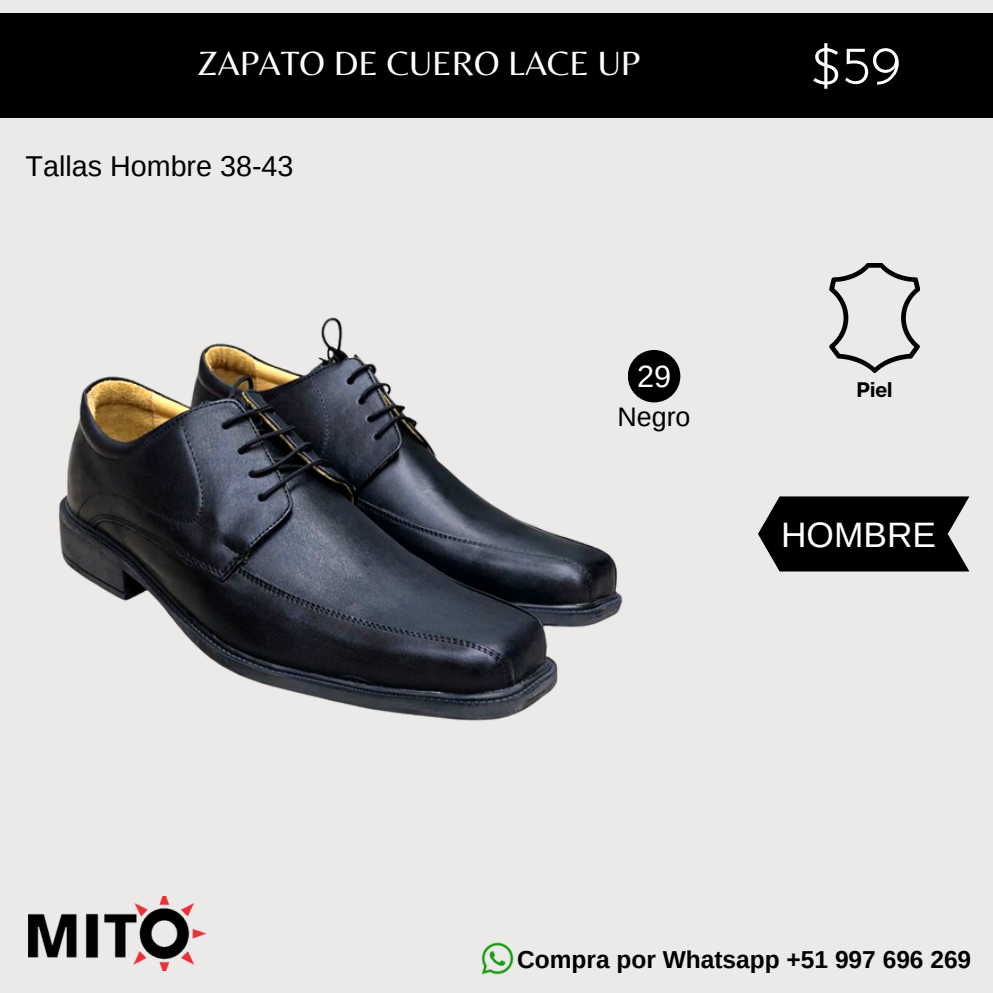
<style>
.page{position:relative;width:993px;height:993px;background:#fff}
.page>*{position:absolute;margin:0;border:0;box-sizing:border-box;transform-origin:0 0}
.t1{font:54.43px "Bellota";color:#fff}
.t2{font:35.35px "Arimo";color:#fff}
.t3{font:35px "Belleza";color:#fff}
.t4{font:30.62px "Arimo";color:#fff}
.t5{font:28.7px "Arimo";color:#000}
.t6{font:26.78px "Arimo";color:#000}
.t7{font:700 24.5px "Arimo";color:#000}
.t8{font:700 21px "Articulat CF";color:#000}
</style>
<div class="page">
<div style="left:0;top:0;width:992px;height:992px;background:#ebeae9"></div>
<div style="left:0;top:13px;width:992px;height:105px;background:#000"></div>
<div style="left:627px;top:350px;width:53px;height:52px;background:#000;border-radius:50%"></div>
<img style="left:58px;top:317px;width:580px;height:404px">
<svg style="left:758px;top:496px;width:211px;height:75px;background:#181818"></svg>
<img style="left:28px;top:896px;width:179px;height:74px">
<img style="left:829px;top:263px;width:90px;height:109px">
<img style="left:481px;top:942px;width:33px;height:33px">
<p class="t3" style="left:198px;top:42px;width:443px">ZAPATO DE CUERO LACE UP</p>
<p class="t5" style="left:26px;top:149px;width:269px">Tallas Hombre 38-43</p>
<p class="t4" style="left:637px;top:359px;width:36px">29</p>
<p class="t6" style="left:617px;top:401px;width:74px">Negro</p>
<p class="t1" style="left:809px;top:31px;width:93px">$59</p>
<p class="t8" style="left:856px;top:376px;width:37px">Piel</p>
<p class="t2" style="left:781px;top:515px;width:156px">HOMBRE</p>
<p class="t7" style="left:517px;top:946px;width:455px">Compra por Whatsapp +51 997 696 269</p>
</div>
